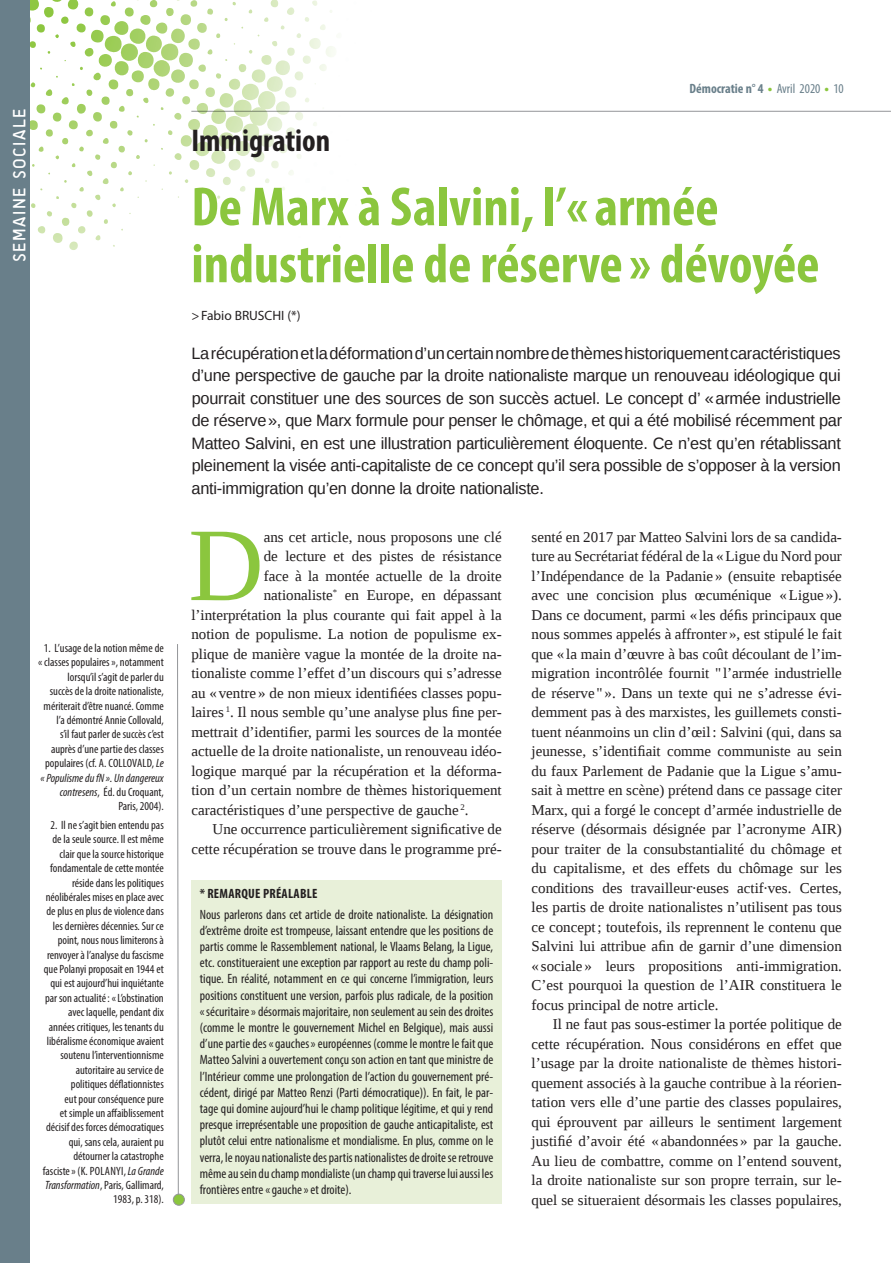
<style>
.page{position:relative;width:893px;height:1263px;background:#fff}
.page>*{position:absolute;margin:0;border:0;box-sizing:border-box;transform-origin:0 0}
.txt_courant_lettrin{font:104.4px "Liberation Serif";color:#8bc63e}
.t1{font:700 condensed 55.5px/57px "Myriad Pro";color:#8bc63e}
.t2{font:700 condensed 31.5px "Myriad Pro";color:#231f20}
.t3{font:18px "Sci Fly Sans";letter-spacing:.085em;color:#fff}
.chapeau_interview{font:16.5px/22.5px "Liberation Sans";letter-spacing:-.015em;color:#231f20;text-align:justify}
.txt_courant_2{font:15px/19.5px "Liberation Serif";color:#231f20;text-align:justify}
.txt_courant_lettrin-2{font:15px "Liberation Serif";color:#231f20}
.note_de_bas_de_pag{font:condensed 13.5px/16.2px "Myriad Pro";color:#231f20;text-align:justify}
.t4{font:700 condensed 13.5px "Myriad Pro";color:#697f8a}
.note_de_bas_de_pag-2{font:700 condensed 13.5px "Myriad Pro";letter-spacing:.02em;color:#231f20}
.AUTEURS{font:13.5px "Myriad Pro";color:#231f20}
.note_de_bas_de_pag-3{font:condensed 12px/14.4px "Myriad Pro";color:#231f20;text-align:right}
.s1{font-style:italic}
.s2{font-stretch:normal;color:#8bc63e}
.s3{font-weight:400}
</style>
<div class="page">
<svg style="left:30px;top:0;width:327px;height:250px"></svg>
<div style="left:0;top:0;width:30px;height:1263px;background:#697f8a"></div>
<hr style="left:191px;top:111px;width:700px;height:1px;background:#939598">
<svg style="left:177px;top:644px;width:2px;height:550px"></svg>
<div style="left:173px;top:1194px;width:11px;height:11px;background:#8bc63e;border-radius:50%"></div>
<div style="left:173px;top:1194px;width:12px;height:11px;border:1px solid #939598;border-radius:50%"></div>
<div style="left:191px;top:879px;width:311px;height:324px;background:#e8f0d9"></div>
<p class="t3" style="left:9px;top:262px;width:155px;rotate:-90deg">SEMAINE SOCIALE</p>
<p class="note_de_bas_de_pag-3" style="left:38px;top:641px;width:127px">1. L’usage de la notion même de « classes populaires », notamment lorsqu’il s’agit de parler du<br>succès de la droite nationaliste, mériterait d’être nuancé. Comme l’a démontré Annie Collovald,<br>s’il faut parler de succès c’est auprès d’une partie des classes populaires (cf. A. COLLOVALD, <span class="s1">Le «Populisme du fN ». Un dangereux contresens</span>, Éd. du Croquant,<br>Paris, 2004).</p>
<p class="note_de_bas_de_pag-3" style="left:43px;top:818px;width:122px">2. Il ne s’agit bien entendu pas de la seule source. Il est même clair que la source historique fondamentale de cette montée réside dans les politiques néolibérales mises en place avec de plus en plus de violence dans les dernières décennies. Sur ce point, nous nous limiterons à renvoyer à l’analyse du fascisme que Polanyi proposait en 1944 et qui est aujourd’hui inquiétante par son actualité: «L’obstination avec laquelle, pendant dix années critiques, les tenants du libéralisme économique avaient soutenu l’interventionnisme autoritaire au service de politiques déflationnistes<br>eut pour conséquence pure<br>et simple un affaiblissement décisif des forces démocratiques qui, sans cela, auraient pu détourner la catastrophe fasciste» (K. POLANYI, <span class="s1">La Grande<br>Transformation</span>, Paris, Gallimard,<br>1983, p. 318).</p>
<p class="t4" style="left:689px;top:80px;width:156px">Démocratie n° 4 <span class="s2">•</span> <span class="s3">Avril 2020</span> <span class="s2">•</span> <span class="s3">10</span></p>
<p class="t2" style="left:191px;top:121px;width:140px">Immigration</p>
<p class="t1" style="left:191px;top:177px;width:630px">De Marx à Salvini, l’« armée industrielle de réserve » dévoyée</p>
<p class="AUTEURS" style="left:191px;top:307px;width:111px">&gt;Fabio BRUSCHI (*)</p>
<p class="chapeau_interview" style="left:191px;top:342px;width:652px">La récupération et la déformation d’un certain nombre de thèmes historiquement caractéristiques d’une perspective de gauche par la droite nationaliste marque un renouveau idéologique qui pourrait constituer une des sources de son succès actuel. Le concept d’ «armée industrielle de réserve», que Marx formule pour penser le chômage, et qui a été mobilisé récemment par Matteo Salvini, en est une illustration particulièrement éloquente. Ce n’est qu’en rétablissant pleinement la visée anti-capitaliste de ce concept qu’il sera possible de s’opposer à la version anti-immigration qu’en donne la droite nationaliste.</p>
<p class="txt_courant_lettrin" style="left:188px;top:498px;width:77px">D</p>
<p class="txt_courant_lettrin-2" style="left:264px;top:527px;width:240px">ans cet article, nous proposons une clé</p>
<p class="txt_courant_lettrin-2" style="left:264px;top:546px;width:240px">de lecture et des pistes de résistance</p>
<p class="txt_courant_lettrin-2" style="left:264px;top:566px;width:240px">face à la montée actuelle de la droite</p>
<p class="txt_courant_lettrin-2" style="left:264px;top:585px;width:240px">nationaliste<sup>*</sup> en Europe, en dépassant</p>
<p class="txt_courant_lettrin-2" style="left:191px;top:605px;width:312px">l’interprétation la plus courante qui fait appel à la</p>
<p class="txt_courant_lettrin-2" style="left:191px;top:624px;width:312px">notion de populisme. La notion de populisme ex-</p>
<p class="txt_courant_lettrin-2" style="left:191px;top:644px;width:312px">plique de manière vague la montée de la droite na-</p>
<p class="txt_courant_lettrin-2" style="left:191px;top:663px;width:312px">tionaliste comme l’effet d’un discours qui s’adresse</p>
<p class="txt_courant_lettrin-2" style="left:191px;top:683px;width:312px">au «ventre » de non mieux identifiées classes popu-</p>
<p class="txt_courant_lettrin-2" style="left:191px;top:702px;width:312px">laires <sup>1</sup>. Il nous semble qu’une analyse plus fine per-</p>
<p class="txt_courant_lettrin-2" style="left:191px;top:722px;width:312px">mettrait d’identifier, parmi les sources de la montée</p>
<p class="txt_courant_lettrin-2" style="left:191px;top:741px;width:312px">actuelle de la droite nationaliste, un renouveau idéo-</p>
<p class="txt_courant_lettrin-2" style="left:191px;top:761px;width:312px">logique marqué par la récupération et la déforma-</p>
<p class="txt_courant_lettrin-2" style="left:191px;top:780px;width:312px">tion d’un certain nombre de thèmes historiquement</p>
<p class="txt_courant_lettrin-2" style="left:191px;top:800px;width:279px">caractéristiques d’une perspective de gauche <sup>2</sup>.</p>
<p class="txt_courant_2" style="left:191px;top:819px;width:312px;text-align:right">Une occurrence particulièrement significative de cette récupération se trouve dans le programme pré-</p>
<p class="note_de_bas_de_pag-2" style="left:200px;top:885px;width:119px">* REMARQUE PRÉALABLE</p>
<p class="note_de_bas_de_pag" style="left:200px;top:906px;width:295px">Nous parlerons dans cet article de droite nationaliste. La désignation d’extrême droite est trompeuse, laissant entendre que les positions de partis comme le Rassemblement national, le Vlaams Belang, la Ligue, etc. constitueraient une exception par rapport au reste du champ poli&shy;tique. En réalité, notamment en ce qui concerne l’immigration, leurs positions constituent une version, parfois plus radicale, de la position «sécuritaire» désormais majoritaire, non seulement au sein des droites (comme le montre le gouvernement Michel en Belgique), mais aussi d’une partie des «gauches» européennes (comme le montre le fait que Matteo Salvini a ouvertement conçu son action en tant que ministre de l’Intérieur comme une prolongation de l’action du gouvernement pré&shy;cédent, dirigé par Matteo Renzi (Parti démocratique)). En fait, le par&shy;tage qui domine aujourd’hui le champ politique légitime, et qui y rend presque irreprésentable une proposition de gauche anticapitaliste, est plutôt celui entre nationalisme et mondialisme. En plus, comme on le verra, le noyau nationaliste des partis nationalistes de droite se retrouve même au sein du champ mondialiste (un champ qui traverse lui aussi les frontières entre «gauche» et droite).</p>
<p class="txt_courant_2" style="left:531px;top:527px;width:312px">senté en 2017 par Matteo Salvini lors de sa candida&shy;ture au Secrétariat fédéral de la «Ligue du Nord pour l’Indépendance de la Padanie» (ensuite rebaptisée avec une concision plus œcuménique «Ligue »).<br>Dans ce document, parmi «les défis principaux que nous sommes appelés à affronter », est stipulé le fait que « la main d’œuvre à bas coût découlant de l’im&shy;migration incontrôlée fournit " l’armée industrielle de réserve " ». Dans un texte qui ne s’adresse évi&shy;demment pas à des marxistes, les guillemets consti&shy;tuent néanmoins un clin d’œil: Salvini (qui, dans sa jeunesse, s’identifiait comme communiste au sein du faux Parlement de Padanie que la Ligue s’amu&shy;sait à mettre en scène) prétend dans ce passage citer Marx, qui a forgé le concept d’armée industrielle de réserve (désormais désignée par l’acronyme AIR) pour traiter de la consubstantialité du chômage et du capitalisme, et des effets du chômage sur les conditions des travailleur·euses actif·ves. Certes, les partis de droite nationalistes n’utilisent pas tous ce concept; toutefois, ils reprennent le contenu que Salvini lui attribue afin de garnir d’une dimension « sociale» leurs propositions anti-immigration.<br>C’est pourquoi la question de l’AIR constituera le focus principal de notre article.</p>
<p class="txt_courant_2" style="left:531px;top:1014px;width:312px;text-indent:21px">Il ne faut pas sous-estimer la portée politique de cette récupération. Nous considérons en effet que l’usage par la droite nationaliste de thèmes histori&shy;quement associés à la gauche contribue à la réorien&shy;tation vers elle d’une partie des classes populaires, qui éprouvent par ailleurs le sentiment largement justifié d’avoir été «abandonnées » par la gauche.<br>Au lieu de combattre, comme on l’entend souvent, la droite nationaliste sur son propre terrain, sur le&shy;quel se situeraient désormais les classes populaires,</p>
</div>
